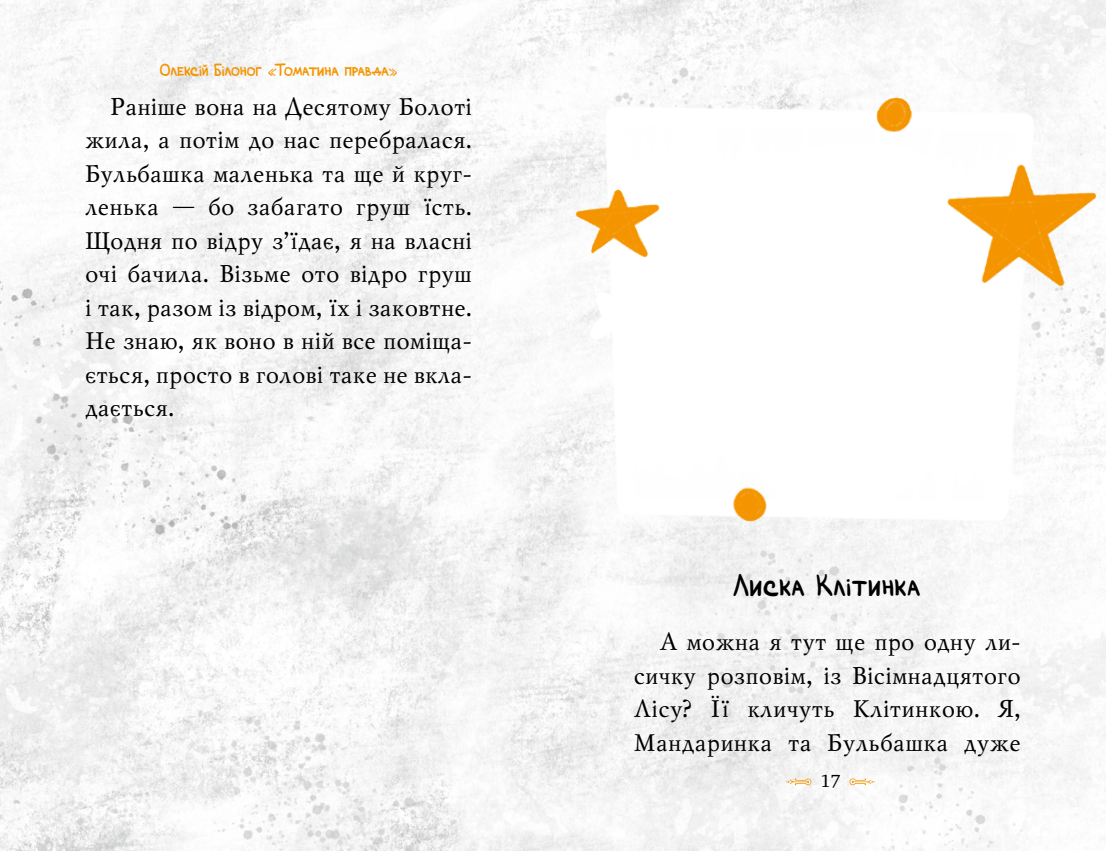
<style>
.page{position:relative;width:1106px;height:851px;background:#fff}
.page>*{position:absolute;margin:0;border:0;box-sizing:border-box;transform-origin:0 0}
.t1{font:31.5px "Lapy vverh";color:#000}
.t2{font:24px/33.5px "Mysl";color:#000}
.t3{font:18px "Lapy vverh";letter-spacing:-.035em;color:#f49500}
.t4{font:18px "Charter ITC";color:#000}
</style>
<div class="page">
<img style="left:0;top:0;width:1106px;height:850px">
<img style="left:568px;top:32px;width:538px;height:580px">
<svg style="left:786px;top:778px;width:25px;height:7px"></svg>
<svg style="left:849px;top:778px;width:26px;height:7px"></svg>
<p class="t3" style="left:160px;top:61px;width:238px">Олексій Білоног «Томатина правда»</p>
<p class="t2" style="left:85px;top:91px;width:388px;text-indent:26px">Раніше вона на Десятому Болоті жила, а потім до нас перебралася.<br>Бульбашка маленька та ще й круг&shy;ленька — бо забагато груш їсть.<br>Щодня по відру з’їдає, я на власні очі бачила. Візьме ото відро груш і так, разом із відром, їх і заковтне.<br>Не знаю, як воно в ній все поміща&shy;ється, просто в голові таке не вкла&shy;дається.</p>
<h1 class="t1" style="left:733px;top:568px;width:189px">Лиска Клітинка</h1>
<p class="t2" style="left:634px;top:626px;width:388px;text-indent:26px">А можна я тут ще про одну ли&shy;сичку розповім, із Вісімнадцятого<br>Лісу? Її кличуть Клітинкою. Я,<br>Мандаринка та Бульбашка дуже</p>
<p class="t4" style="left:820px;top:769px;width:22px">17</p>
</div>
